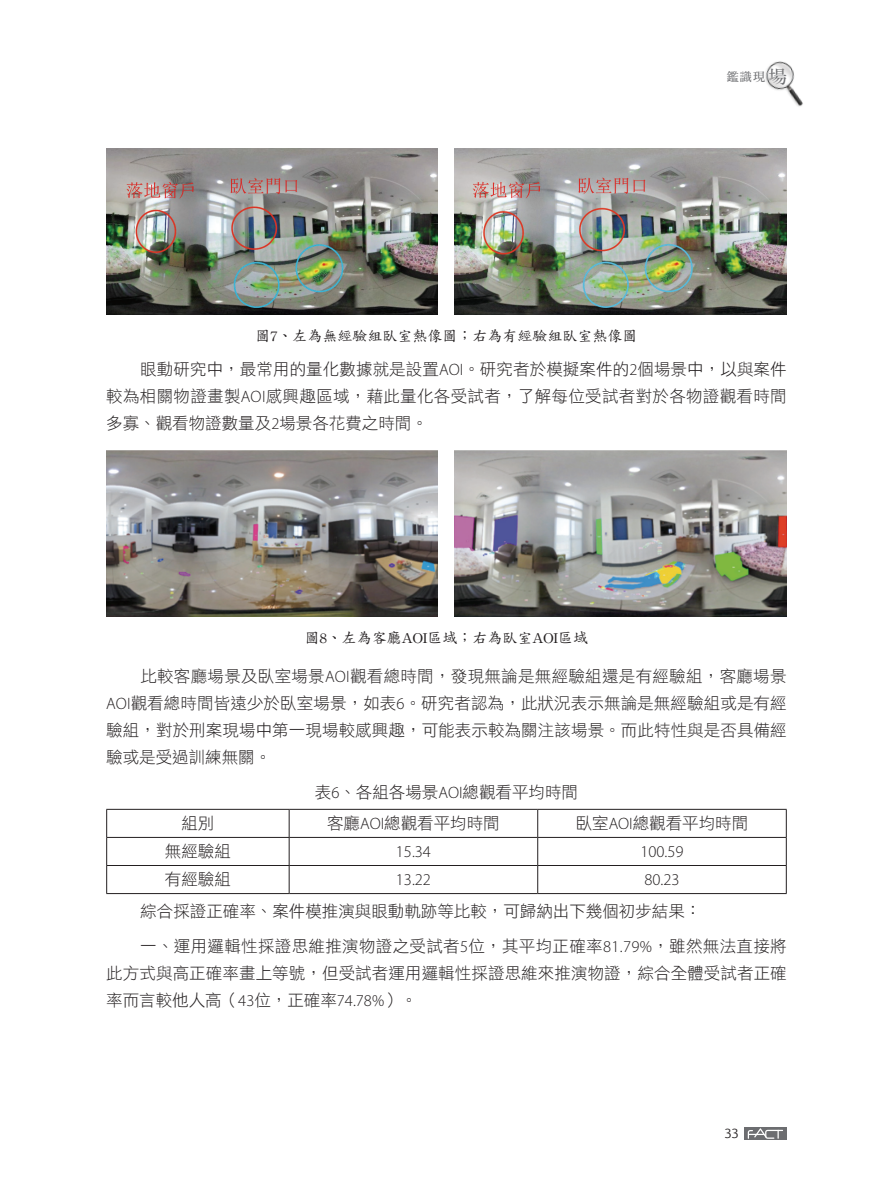
<style>
.page{position:relative;width:893px;height:1191px;background:#fff}
.page>*{position:absolute;margin:0;border:0;box-sizing:border-box;transform-origin:0 0}
.t1{font:16.5px/27px "DF Hei Std W3";letter-spacing:.005em;color:#231f20;text-align:justify}
.t2{font:300 16.5px "Myriad Pro";color:#231f20}
.t3{font:15px "DF Kai Shu SB Estd BF";color:#231f20}
.t4{font:12px "DF Ming Std W7";color:#6c6d70}
.t5{font:12px "Euphemia UCAS";color:#231f20}
.s1{font-size:18px}
.s2{font-family:"Myriad Pro";font-weight:300}
</style>
<div class="page">
<img style="left:106px;top:149px;width:332px;height:165px">
<img style="left:455px;top:149px;width:331px;height:165px">
<img style="left:106px;top:451px;width:332px;height:165px">
<img style="left:455px;top:451px;width:331px;height:165px">
<hr style="left:106px;top:809px;width:183px;height:1px;background:#231f20">
<hr style="left:289px;top:809px;width:249px;height:1px;background:#231f20">
<hr style="left:538px;top:809px;width:249px;height:1px;background:#231f20">
<hr style="left:106px;top:837px;width:183px;height:1px;background:#231f20">
<hr style="left:289px;top:837px;width:249px;height:1px;background:#231f20">
<hr style="left:538px;top:837px;width:249px;height:1px;background:#231f20">
<hr style="left:106px;top:865px;width:183px;height:1px;background:#231f20">
<svg style="left:106px;top:809px;width:1px;height:84px"></svg>
<hr style="left:289px;top:865px;width:249px;height:1px;background:#231f20">
<svg style="left:289px;top:809px;width:1px;height:84px"></svg>
<hr style="left:538px;top:865px;width:249px;height:1px;background:#231f20">
<svg style="left:537px;top:809px;width:1px;height:84px"></svg>
<svg style="left:786px;top:809px;width:1px;height:84px"></svg>
<hr style="left:106px;top:893px;width:183px;height:1px;background:#231f20">
<hr style="left:289px;top:893px;width:249px;height:1px;background:#231f20">
<hr style="left:538px;top:893px;width:249px;height:1px;background:#231f20">
<svg style="left:744px;top:1127px;width:43px;height:13px"></svg>
<svg style="left:748px;top:1128px;width:35px;height:10px"></svg>
<img style="left:765px;top:61px;width:38px;height:46px">
<p class="t4" style="left:727px;top:70px;width:61px">鑑識現<span class="s1">場</span></p>
<p class="t3" style="left:255px;top:328px;width:384px">圖7、左為無經驗組臥室熱像圖；右為有經驗組臥室熱像圖</p>
<p class="t1" style="left:106px;top:356px;width:682px;text-indent:34px">眼動研究中，最常用的量化數據就是設置<span class="s2">AOI</span>。研究者於模擬案件的<span class="s2">2</span>個場景中，以與案件較為相關物證畫製<span class="s2">AOI</span>感興趣區域，藉此量化各受試者，了解每位受試者對於各物證觀看時間多寡、觀看物證數量及<span class="s2">2</span>場景各花費之時間。</p>
<p class="t3" style="left:305px;top:630px;width:285px">圖8、左為客廳AOI區域；右為臥室AOI區域</p>
<p class="t1" style="left:106px;top:662px;width:682px;text-indent:34px">比較客廳場景及臥室場景<span class="s2">AOI</span>觀看總時間，發現無論是無經驗組還是有經驗組，客廳場景<span class="s2">AOI</span>觀看總時間皆遠少於臥室場景，如表<span class="s2">6</span>。研究者認為，此狀況表示無論是無經驗組或是有經驗組，對於刑案現場中第一現場較感興趣，可能表示較為關注該場景。而此特性與是否具備經驗或是受過訓練無關。</p>
<p class="t1" style="left:315px;top:778px;width:265px">表<span class="s2">6</span>、各組各場景<span class="s2">AOI</span>總觀看平均時間</p>
<p class="t1" style="left:181px;top:809px;width:35px">組別</p>
<p class="t1" style="left:327px;top:809px;width:174px">客廳<span class="s2">AOI</span>總觀看平均時間</p>
<p class="t1" style="left:576px;top:809px;width:174px">臥室<span class="s2">AOI</span>總觀看平均時間</p>
<p class="t1" style="left:165px;top:837px;width:68px">無經驗組</p>
<p class="t2" style="left:396px;top:842px;width:37px">15.34</p>
<p class="t2" style="left:640px;top:842px;width:45px">100.59</p>
<p class="t1" style="left:165px;top:865px;width:68px">有經驗組</p>
<p class="t2" style="left:396px;top:870px;width:37px">13.22</p>
<p class="t2" style="left:644px;top:870px;width:37px">80.23</p>
<p class="t1" style="left:140px;top:892px;width:648px;line-height:35.5px">綜合採證正確率、案件模推演與眼動軌跡等比較，可歸納出下幾個初步結果：<br>一、運用邏輯性採證思維推演物證之受試者<span class="s2">5</span>位，其平均正確率<span class="s2">81.79%</span>，雖然無法直接將</p>
<p class="t1" style="left:106px;top:959px;width:682px">此方式與高正確率畫上等號，但受試者運用邏輯性採證思維來推演物證，綜合全體受試者正確率而言較他人高（<span class="s2">43</span>位，正確率<span class="s2">74.78%</span>）。</p>
<p class="t5" style="left:724px;top:1125px;width:15px">33</p>
</div>
